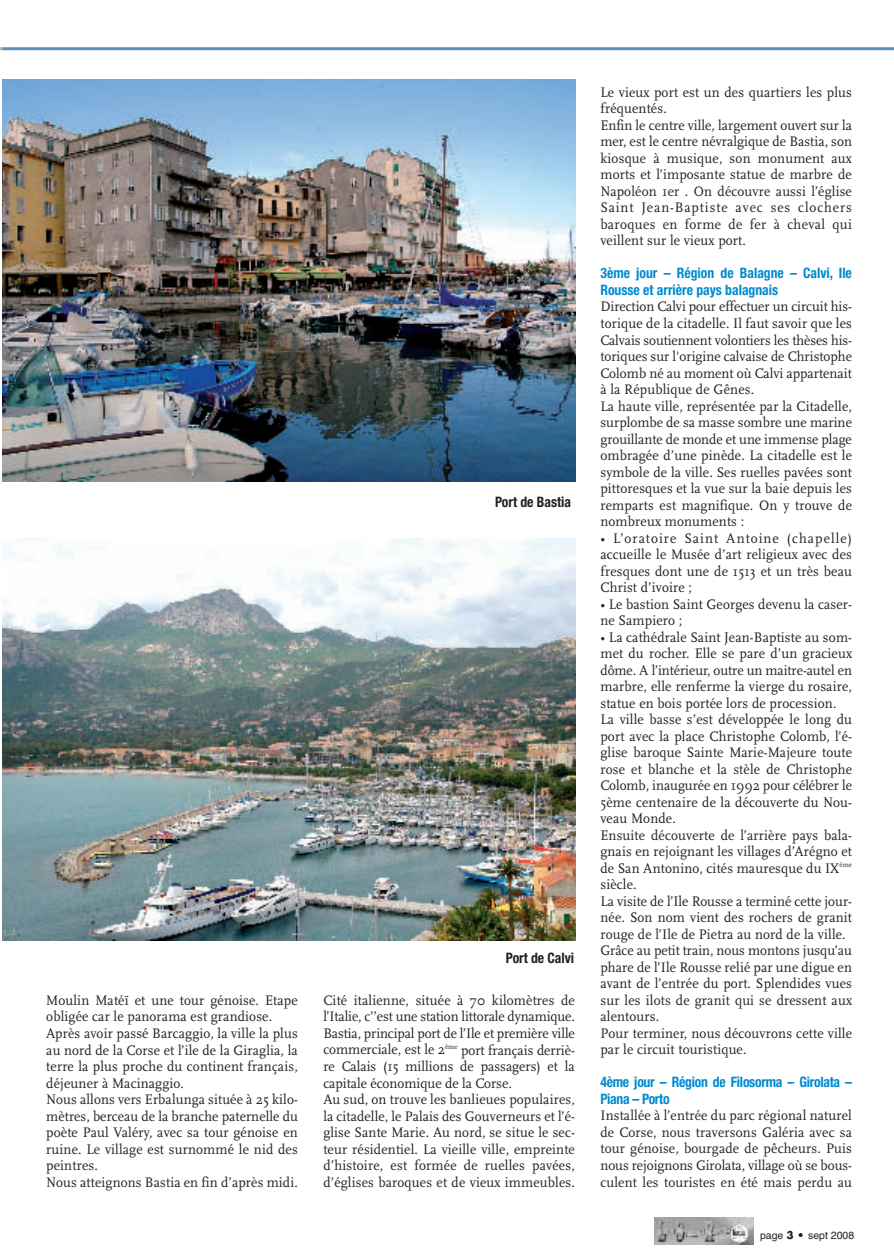
<style>
.page{position:relative;width:894px;height:1260px;background:#fff}
.page>*{position:absolute;margin:0;border:0;box-sizing:border-box;transform-origin:0 0}
.t1{font:14.4px/16.5px "Scala";letter-spacing:.01em;color:#231f20;scale:.95 1}
.t2{font:700 condensed 14.4px/16.5px "Helvetica Neue";color:#0089cf;scale:.95 1}
.t3{font:700 condensed 14.4px/16.5px "Helvetica Neue";letter-spacing:-.02em;color:#0089cf;scale:.95 1}
.t4{font:700 condensed 14.4px "Helvetica Neue";color:#231f20;scale:.95 1}
.t5{font:10.5px "Helvetica";color:#231f20}
.s1{font-family:"Futura";font-weight:700}
</style>
<div class="page">
<img style="left:0;top:47px;width:893px;height:1198px">
<p class="t4" style="left:495px;top:496px;width:81px">Port de Bastia</p>
<p class="t4" style="left:505px;top:952px;width:73px">Port de Calvi</p>
<p class="t1" style="left:46px;top:992px;width:266px">Moulin Matéï et une tour génoise. Etape obligée car le panorama est grandiose.<br>Après avoir passé Barcaggio, la ville la plus au nord de la Corse et l’ile de la Giraglia, la terre la plus proche du continent français, déjeuner à Macinaggio.<br>Nous allons vers Erbalunga située à 25 kilo&shy;mètres, berceau de la branche paternelle du poète Paul Valéry, avec sa tour génoise en ruine. Le village est surnommé le nid des peintres.<br>Nous atteignons Bastia en fin d’après midi.</p>
<p class="t1" style="left:323px;top:992px;width:266px">Cité italienne, située à 70 kilomètres de l’Italie, c’’est une station littorale dynamique.<br>Bastia, principal port de l’Ile et première ville commerciale, est le 2<sup>ème</sup> port français derriè&shy;re Calais (15 millions de passagers) et la capitale économique de la Corse.<br>Au sud, on trouve les banlieues populaires, la citadelle, le Palais des Gouverneurs et l’é&shy;glise Sante Marie. Au nord, se situe le sec&shy;teur résidentiel. La vieille ville, empreinte d’histoire, est formée de ruelles pavées, d’églises baroques et de vieux immeubles.</p>
<p class="t1" style="left:600px;top:85px;width:266px">Le vieux port est un des quartiers les plus fréquentés.<br>Enfin le centre ville, largement ouvert sur la mer, est le centre névralgique de Bastia, son kiosque à musique, son monument aux morts et l’imposante statue de marbre de Napoléon 1er . On découvre aussi l’église Saint Jean-Baptiste avec ses clochers baroques en forme de fer à cheval qui veillent sur le vieux port.</p>
<p class="t2" style="left:600px;top:266px;width:266px">3ème jour – Région de Balagne – Calvi, Ile<br>Rousse et arrière pays balagnais</p>
<p class="t1" style="left:600px;top:299px;width:266px">Direction Calvi pour effectuer un circuit his&shy;torique de la citadelle. Il faut savoir que les Calvais soutiennent volontiers les thèses his&shy;toriques sur l'origine calvaise de Christophe Colomb né au moment où Calvi appartenait à la République de Gênes.<br>La haute ville, représentée par la Citadelle, surplombe de sa masse sombre une marine grouillante de monde et une immense plage ombragée d’une pinède. La citadelle est le symbole de la ville. Ses ruelles pavées sont pittoresques et la vue sur la baie depuis les remparts est magnifique. On y trouve de nombreux monuments :</p>
<p class="t1" style="left:600px;top:530px;width:266px;text-align:justify">• L’oratoire Saint Antoine (chapelle) accueille le Musée d’art religieux avec des fresques dont une de 1513 et un très beau Christ d’ivoire ;</p>
<p class="t1" style="left:600px;top:596px;width:266px">• Le bastion Saint Georges devenu la caser&shy;ne Sampiero ;</p>
<p class="t1" style="left:600px;top:629px;width:266px">• La cathédrale Saint Jean-Baptiste au som&shy;met du rocher. Elle se pare d’un gracieux dôme. A l’intérieur, outre un maitre-autel en marbre, elle renferme la vierge du rosaire, statue en bois portée lors de procession.<br>La ville basse s’est développée le long du port avec la place Christophe Colomb, l’é&shy;glise baroque Sainte Marie-Majeure toute rose et blanche et la stèle de Christophe Colomb, inaugurée en 1992 pour célébrer le 5ème centenaire de la découverte du Nou&shy;veau Monde.<br>Ensuite découverte de l’arrière pays bala&shy;gnais en rejoignant les villages d’Arégno et de San Antonino, cités mauresque du IX<sup>ème </sup>siècle.<br>La visite de l’Ile Rousse a terminé cette jour&shy;née. Son nom vient des rochers de granit rouge de l’Ile de Pietra au nord de la ville.<br>Grâce au petit train, nous montons jusqu’au phare de l’Ile Rousse relié par une digue en avant de l’entrée du port. Splendides vues sur les ilots de granit qui se dressent aux alentours.<br>Pour terminer, nous découvrons cette ville par le circuit touristique.</p>
<p class="t3" style="left:600px;top:1075px;width:266px">4ème jour – Région de Filosorma – Girolata –<br>Piana – Porto</p>
<p class="t1" style="left:600px;top:1108px;width:266px;text-align:justify">Installée à l’entrée du parc régional naturel de Corse, nous traversons Galéria avec sa tour génoise, bourgade de pêcheurs. Puis nous rejoignons Girolata, village où se bous&shy;culent les touristes en été mais perdu au</p>
<p class="t5" style="left:759px;top:1231px;width:96px">page <span class="s1">3 •</span> sept 2008</p>
</div>
